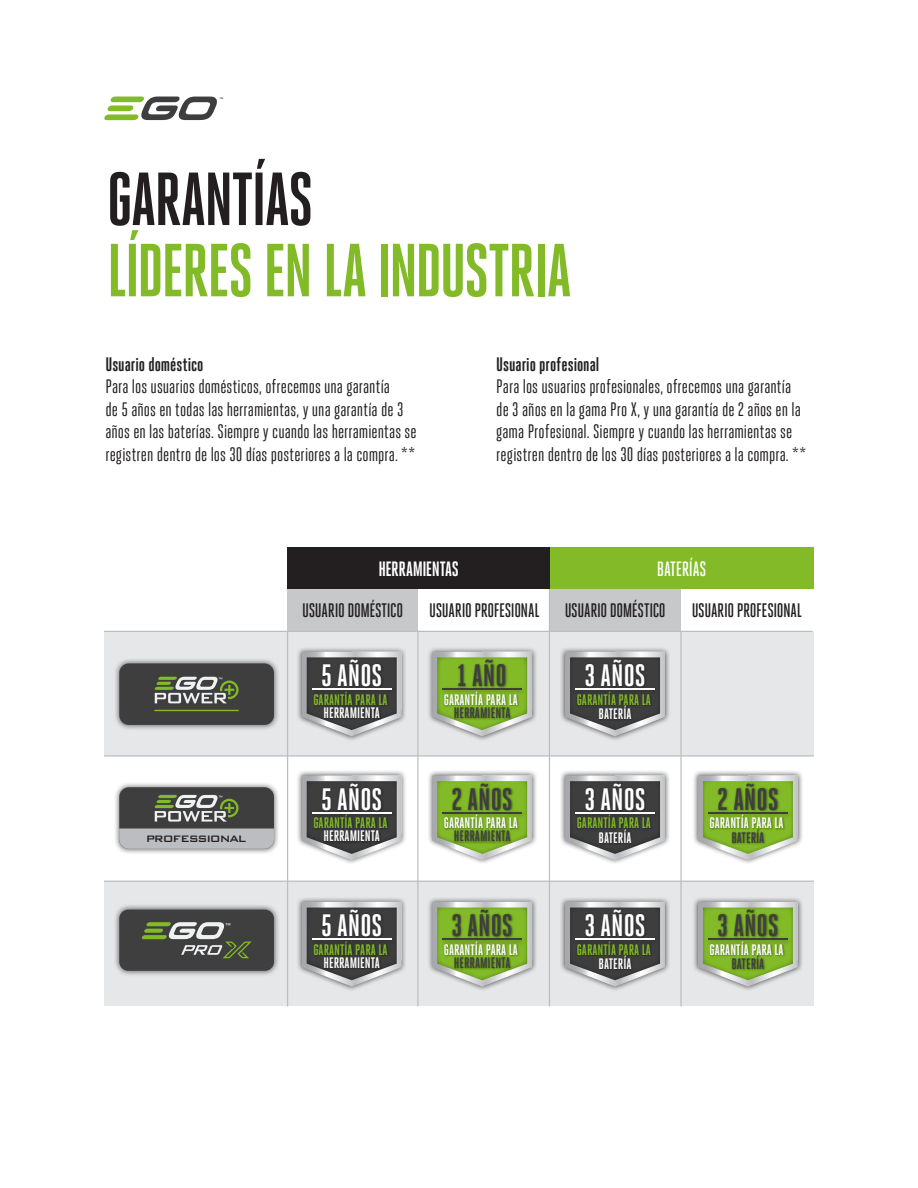
<style>
.page{position:relative;width:918px;height:1188px;background:#fff}
.page>*{position:absolute;margin:0;border:0;box-sizing:border-box;transform-origin:0 0}
.t1{font:700 75px "Heroic Condensed";letter-spacing:-.03em;color:#82bb27}
.t2{font:700 75px "Heroic Condensed";letter-spacing:-.025em;color:#231f20}
.t3{font:700 30.9px "Heroic Condensed";color:#fff}
.t4{font:700 30.9px "Heroic Condensed";color:#3e3e3f}
.t5{font:700 20.7px "Heroic Condensed";letter-spacing:-.025em;color:#fff}
.t6{font:500 20.7px "Heroic Condensed";letter-spacing:-.015em;color:#fff}
.t7{font:19.5px/22.5px "Heroic Condensed";color:#231f20}
.t8{font:500 19.5px "Heroic Condensed";letter-spacing:-.015em;color:#231f20}
.t9{font:700 19.5px "Heroic Condensed";color:#231f20}
.t10{font:700 15.15px/13px "Heroic Condensed";color:#82bb27;text-align:center}
.t11{font:700 15.15px/13px "Heroic Condensed";color:#fff;text-align:center}
.t12{font:500 12.45px "Bank Gothic BT";letter-spacing:-.095em;color:#231f20}
.s1{color:#fff}
.s2{color:#3e3e3f}
</style>
<div class="page">
<div style="left:104px;top:631px;width:710px;height:124px;background:#e6e7e9"></div>
<div style="left:104px;top:882px;width:710px;height:124px;background:#e6e7e9"></div>
<div style="left:114px;top:658px;width:166px;height:73px;background:#231f20;opacity:.75"></div>
<div style="left:119px;top:663px;width:155px;height:62px;background:#3e3e3f;border-radius:10px"></div>
<svg style="left:154px;top:677px;width:85px;height:26px"></svg>
<hr style="left:154px;top:710px;width:85px;height:1px;background:#82bb27">
<div style="left:114px;top:781px;width:166px;height:74px;background:#231f20;opacity:.75"></div>
<div style="left:119px;top:787px;width:155px;height:61px;background:#3e3e3f;border-radius:10px"></div>
<div style="left:119px;top:829px;width:155px;height:19px;background:#bcbdc0"></div>
<svg style="left:154px;top:795px;width:85px;height:27px"></svg>
<hr style="left:104px;top:755px;width:710px;height:2px;background:#bcbdc0">
<hr style="left:104px;top:881px;width:710px;height:1px;background:#bcbdc0">
<div style="left:287px;top:548px;width:263px;height:41px;background:#231f20"></div>
<div style="left:550px;top:548px;width:263px;height:41px;background:#82bb27"></div>
<div style="left:287px;top:589px;width:132px;height:42px;background:#c7c8ca"></div>
<div style="left:549px;top:589px;width:132px;height:42px;background:#c7c8ca"></div>
<hr style="left:549px;top:589px;width:1px;height:417px;background:#bcbdc0">
<hr style="left:417px;top:631px;width:2px;height:375px;background:#bcbdc0">
<hr style="left:680px;top:631px;width:2px;height:375px;background:#bcbdc0">
<hr style="left:287px;top:632px;width:1px;height:374px;background:#bcbdc0">
<hr style="left:104px;top:631px;width:709px;height:1px;background:#bcbdc0">
<div style="left:296px;top:646px;width:111px;height:95px;background:#231f20;opacity:.75"></div>
<svg style="left:302px;top:652px;width:100px;height:84px;background:#a6a6a8"></svg>
<img style="left:307px;top:684px;width:92px;height:13px">
<img style="left:311px;top:689px;width:83px;height:35px">
<img style="left:318px;top:656px;width:68px;height:40px">
<div style="left:296px;top:897px;width:111px;height:95px;background:#231f20;opacity:.75"></div>
<svg style="left:302px;top:902px;width:100px;height:85px;background:#a9aaac"></svg>
<img style="left:307px;top:934px;width:92px;height:13px">
<img style="left:311px;top:939px;width:83px;height:36px">
<img style="left:318px;top:907px;width:68px;height:39px">
<div style="left:427px;top:646px;width:110px;height:95px;background:#231f20;opacity:.75"></div>
<svg style="left:432px;top:652px;width:100px;height:84px;background:#b1c495"></svg>
<img style="left:438px;top:684px;width:91px;height:13px">
<img style="left:442px;top:689px;width:82px;height:35px">
<img style="left:455px;top:656px;width:55px;height:40px">
<div style="left:560px;top:646px;width:110px;height:95px;background:#231f20;opacity:.75"></div>
<svg style="left:565px;top:652px;width:100px;height:84px;background:#a6a6a8"></svg>
<img style="left:571px;top:684px;width:91px;height:13px">
<img style="left:575px;top:689px;width:82px;height:36px">
<img style="left:581px;top:656px;width:69px;height:40px">
<div style="left:560px;top:897px;width:110px;height:95px;background:#231f20;opacity:.75"></div>
<svg style="left:565px;top:902px;width:100px;height:85px;background:#a9aaab"></svg>
<img style="left:571px;top:934px;width:91px;height:13px">
<img style="left:575px;top:939px;width:82px;height:37px">
<img style="left:581px;top:907px;width:69px;height:39px">
<div style="left:693px;top:897px;width:110px;height:95px;background:#231f20;opacity:.75"></div>
<svg style="left:698px;top:902px;width:100px;height:85px;background:#b9c8a6"></svg>
<img style="left:703px;top:934px;width:92px;height:13px">
<img style="left:707px;top:939px;width:83px;height:37px">
<img style="left:714px;top:907px;width:68px;height:39px">
<div style="left:296px;top:770px;width:111px;height:95px;background:#231f20;opacity:.75"></div>
<svg style="left:302px;top:776px;width:100px;height:84px"></svg>
<img style="left:307px;top:808px;width:92px;height:13px">
<img style="left:311px;top:813px;width:83px;height:35px">
<img style="left:318px;top:780px;width:68px;height:40px">
<div style="left:560px;top:770px;width:110px;height:95px;background:#231f20;opacity:.75"></div>
<svg style="left:565px;top:776px;width:100px;height:84px"></svg>
<img style="left:571px;top:808px;width:91px;height:13px">
<img style="left:575px;top:813px;width:82px;height:36px">
<img style="left:581px;top:780px;width:69px;height:40px">
<div style="left:693px;top:770px;width:110px;height:95px;background:#231f20;opacity:.75"></div>
<svg style="left:698px;top:776px;width:100px;height:84px"></svg>
<img style="left:703px;top:808px;width:92px;height:13px">
<img style="left:707px;top:813px;width:83px;height:36px">
<img style="left:714px;top:780px;width:68px;height:40px">
<div style="left:427px;top:770px;width:110px;height:95px;background:#231f20;opacity:.75"></div>
<svg style="left:432px;top:776px;width:100px;height:84px"></svg>
<img style="left:438px;top:808px;width:91px;height:13px">
<img style="left:442px;top:813px;width:82px;height:35px">
<img style="left:448px;top:780px;width:69px;height:40px">
<div style="left:427px;top:897px;width:110px;height:95px;background:#231f20;opacity:.75"></div>
<svg style="left:432px;top:902px;width:100px;height:85px;background:#b9c7a5"></svg>
<img style="left:438px;top:934px;width:91px;height:13px">
<img style="left:442px;top:939px;width:82px;height:35px">
<img style="left:448px;top:907px;width:69px;height:39px">
<div style="left:113px;top:903px;width:167px;height:74px;background:#231f20;opacity:.75"></div>
<div style="left:119px;top:910px;width:155px;height:61px;background:#3f3f40"></div>
<svg style="left:142px;top:922px;width:106px;height:36px;background:#676d5f"></svg>
<svg style="left:104px;top:97px;width:119px;height:23px"></svg>
<p class="t2" style="left:107px;top:158px;width:208px">GARANTÍAS</p>
<p class="t1" style="left:107px;top:229px;width:466px">LÍDERES EN LA INDUSTRIA</p>
<p class="t9" style="left:105px;top:353px;width:100px">Usuario doméstico</p>
<p class="t7" style="left:105px;top:375px;width:313px">Para los usuarios domésticos, ofrecemos una garantía<br>de 5 años en todas las herramientas, y una garantía de 3 años en las baterías. Siempre y cuando las herramientas se registren dentro de los 30 días posteriores a la compra. **</p>
<p class="t9" style="left:496px;top:353px;width:105px">Usuario profesional</p>
<p class="t7" style="left:496px;top:375px;width:311px">Para los usuarios profesionales, ofrecemos una garantía de 3 años en la gama Pro X, y una garantía de 2 años en la gama Profesional. Siempre y cuando las herramientas se registren dentro de los 30 días posteriores a la compra. **</p>
<p class="t5" style="left:378px;top:558px;width:82px">HERRAMIENTAS</p>
<p class="t6" style="left:657px;top:558px;width:51px">BATERÍAS</p>
<p class="t8" style="left:302px;top:600px;width:103px">USUARIO DOMÉSTICO</p>
<p class="t8" style="left:429px;top:600px;width:112px">USUARIO PROFESIONAL</p>
<p class="t8" style="left:565px;top:600px;width:103px">USUARIO DOMÉSTICO</p>
<p class="t8" style="left:692px;top:600px;width:112px">USUARIO PROFESIONAL</p>
<p class="t12" style="left:146px;top:832px;width:102px">PROFESSIONAL</p>
<p class="t3" style="left:321px;top:658px;width:63px">5 AÑOS</p>
<p class="t4" style="left:458px;top:658px;width:50px">1 AÑO</p>
<p class="t3" style="left:584px;top:658px;width:63px">3 AÑOS</p>
<p class="t10" style="left:313px;top:693px;width:76px">GARANTÍA PARA LA<br><span class="s1">HERRAMIENTA</span></p>
<p class="t11" style="left:444px;top:693px;width:76px">GARANTÍA PARA LA<br><span class="s2">HERRAMIENTA</span></p>
<p class="t10" style="left:577px;top:692px;width:76px;line-height:14.1px">GARANTÍA PARA LA<br><span class="s1">BATERÍA</span></p>
<p class="t3" style="left:321px;top:782px;width:63px">5 AÑOS</p>
<p class="t4" style="left:451px;top:782px;width:63px">2 AÑOS</p>
<p class="t3" style="left:584px;top:782px;width:63px">3 AÑOS</p>
<p class="t4" style="left:717px;top:782px;width:63px">2 AÑOS</p>
<p class="t10" style="left:313px;top:817px;width:76px">GARANTÍA PARA LA<br><span class="s1">HERRAMIENTA</span></p>
<p class="t11" style="left:444px;top:817px;width:76px">GARANTÍA PARA LA<br><span class="s2">HERRAMIENTA</span></p>
<p class="t10" style="left:577px;top:816px;width:76px;line-height:14.1px">GARANTÍA PARA LA<br><span class="s1">BATERÍA</span></p>
<p class="t11" style="left:710px;top:816px;width:76px;line-height:14.1px">GARANTÍA PARA LA<br><span class="s2">BATERÍA</span></p>
<p class="t3" style="left:321px;top:908px;width:63px">5 AÑOS</p>
<p class="t4" style="left:451px;top:908px;width:63px">3 AÑOS</p>
<p class="t3" style="left:584px;top:908px;width:63px">3 AÑOS</p>
<p class="t4" style="left:717px;top:908px;width:63px">3 AÑOS</p>
<p class="t10" style="left:313px;top:943px;width:76px">GARANTÍA PARA LA<br><span class="s1">HERRAMIENTA</span></p>
<p class="t11" style="left:444px;top:943px;width:76px">GARANTÍA PARA LA<br><span class="s2">HERRAMIENTA</span></p>
<p class="t10" style="left:577px;top:943px;width:76px;line-height:14.1px">GARANTÍA PARA LA<br><span class="s1">BATERÍA</span></p>
<p class="t11" style="left:710px;top:943px;width:76px;line-height:14.1px">GARANTÍA PARA LA<br><span class="s2">BATERÍA</span></p>
</div>
